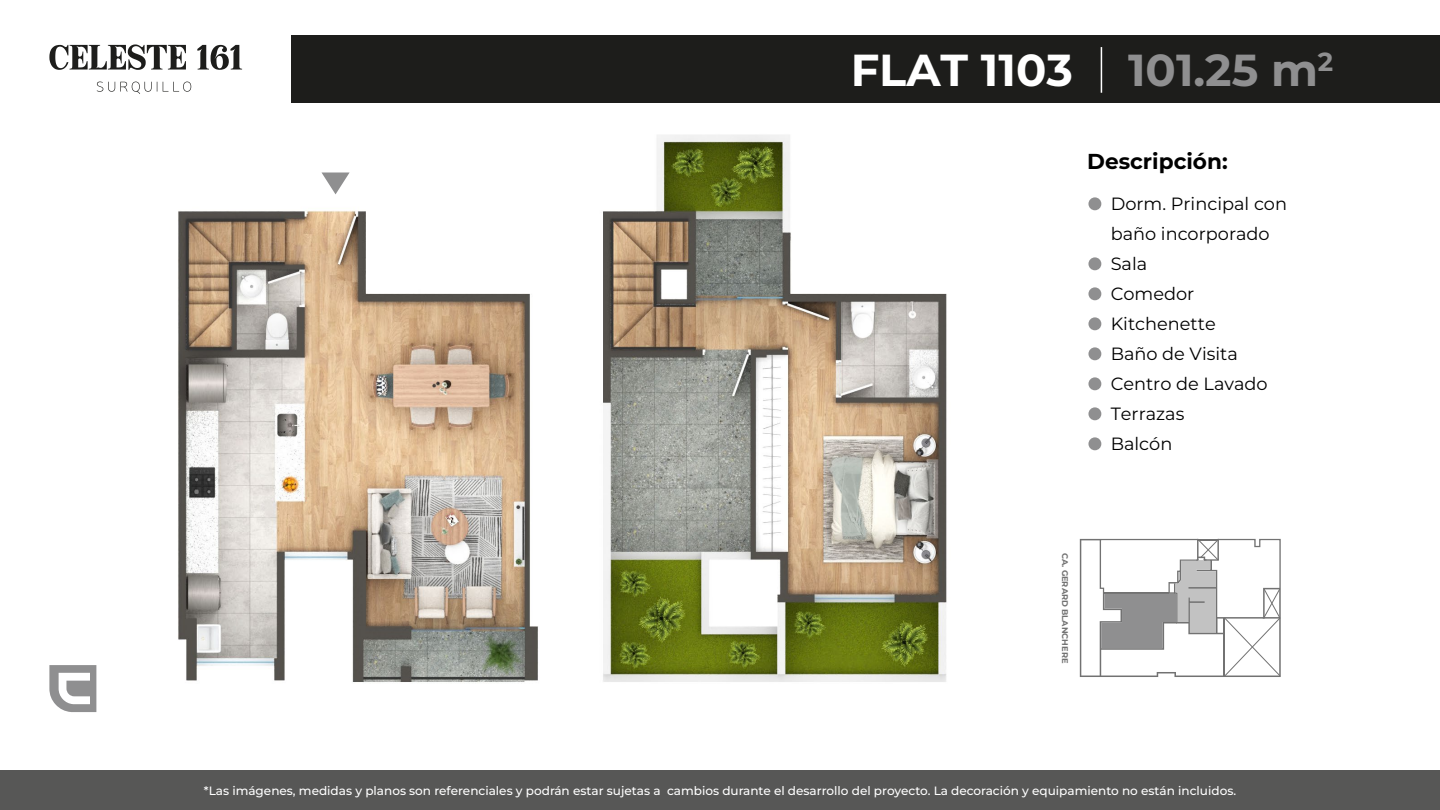
<style>
.page{position:relative;width:1440px;height:810px;background:#fff}
.page>*{position:absolute;margin:0;border:0;box-sizing:border-box;transform-origin:0 0}
.t1{font:700 44.78px "Montserrat";color:#8f8f90}
.t2{font:700 44.78px "Montserrat";color:#fff}
.t3{font:700 21.6px "Montserrat";color:#000}
.t4{font:17.7px/30px "Montserrat";color:#000}
.t5{font:500 12.08px "Montserrat";color:#fff}
.t6{font:700 8.25px "Montserrat";color:#727272}
</style>
<div class="page">
<img style="left:590px;top:102px;width:369px;height:669px">
<img style="left:156px;top:44px;width:390px;height:727px">
<svg style="left:322px;top:173px;width:28px;height:21px"></svg>
<div style="left:291px;top:35px;width:1149px;height:67px;background:#1d1d1b"></div>
<hr style="left:1101px;top:47px;width:1px;height:46px;background:#fff">
<svg style="left:49px;top:665px;width:47px;height:47px"></svg>
<div style="left:0;top:771px;width:1440px;height:39px;background:#575756"></div>
<svg style="left:49px;top:44px;width:137px;height:26px"></svg>
<svg style="left:197px;top:45px;width:45px;height:25px"></svg>
<svg style="left:97px;top:82px;width:94px;height:12px"></svg>
<div style="left:1088px;top:197px;width:13px;height:13px;background:#8f8f90;border-radius:50%"></div>
<div style="left:1088px;top:257px;width:13px;height:13px;background:#8f8f90;border-radius:50%"></div>
<div style="left:1088px;top:317px;width:13px;height:13px;background:#8f8f90;border-radius:50%"></div>
<div style="left:1088px;top:347px;width:13px;height:13px;background:#8f8f90;border-radius:50%"></div>
<div style="left:1088px;top:377px;width:13px;height:13px;background:#8f8f90;border-radius:50%"></div>
<div style="left:1088px;top:407px;width:13px;height:13px;background:#8f8f90;border-radius:50%"></div>
<div style="left:1088px;top:437px;width:13px;height:13px;background:#8f8f90;border-radius:50%"></div>
<div style="left:1088px;top:287px;width:13px;height:13px;background:#8f8f90;border-radius:50%"></div>
<svg style="left:1080px;top:539px;width:201px;height:138px"></svg>
<h1 class="t2" style="left:851px;top:38px;width:224px">FLAT 1103</h1>
<h1 class="t1" style="left:1128px;top:38px;width:207px">101.25 m<sup>2</sup></h1>
<h2 class="t3" style="left:1087px;top:146px;width:142px">Descripción:</h2>
<h3 class="t4" style="left:1111px;top:188px;width:178px">Dorm. Principal con baño incorporado<br>Sala<br>Comedor<br>Kitchenette<br>Baño de Visita<br>Centro de Lavado<br>Terrazas<br>Balcón</h3>
<p class="t6" style="left:1071px;top:553px;width:112px;rotate:90deg">CA. GERARD BLANCHERE</p>
<p class="t5" style="left:204px;top:782px;width:1034px">*Las imágenes, medidas y planos son referenciales y podrán estar sujetas a cambios durante el desarrollo del proyecto. La decoración y equipamiento no están incluidos.</p>
</div>
